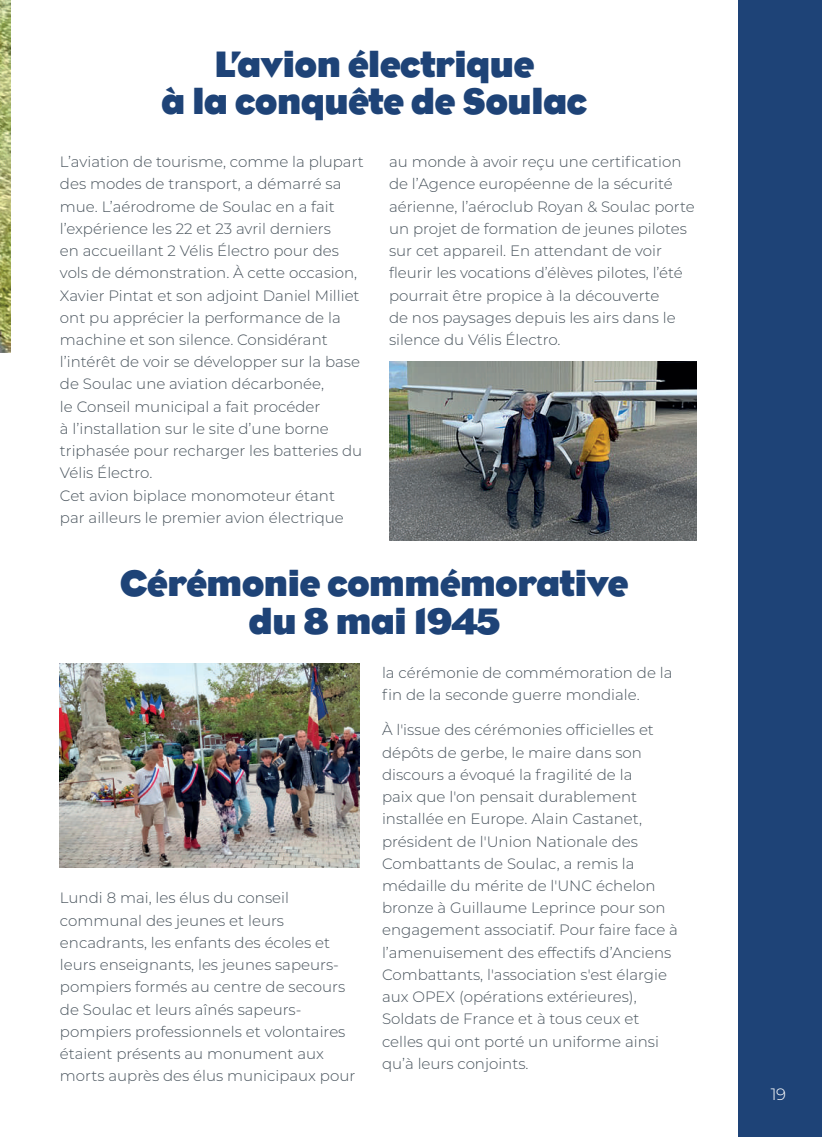
<style>
.page{position:relative;width:822px;height:1137px;background:#fff}
.page>*{position:absolute;margin:0;border:0;box-sizing:border-box;transform-origin:0 0}
.t1{font:700 37.5px/37.5px "Eagle";letter-spacing:-.025em;color:#1e4377;text-align:center}
.t2{font:300 16.35px "Montserrat";color:#fff}
.t3{font:300 15px/22.2px "Montserrat";color:#47525b}
</style>
<div class="page">
<div style="left:738px;top:0;width:83px;height:1136px;background:#1e4377"></div>
<img style="left:60px;top:663px;width:299px;height:204px">
<img style="left:389px;top:361px;width:307px;height:179px">
<img style="left:0;top:0;width:10px;height:352px">
<h1 class="t1" style="left:161px;top:46px;width:427px">L’avion électrique<br>à la conquête de Soulac</h1>
<p class="t3" style="left:60px;top:150px;width:305px">L’aviation de tourisme, comme la plupart des modes de transport, a démarré sa mue. L’aérodrome de Soulac en a fait l’expérience les 22 et 23 avril derniers<br>en accueillant 2 Vélis Électro pour des vols de démonstration. À cette occasion, Xavier Pintat et son adjoint Daniel Milliet ont pu apprécier la performance de la machine et son silence. Considérant l’intérêt de voir se développer sur la base de Soulac une aviation décarbonée,<br>le Conseil municipal a fait procéder<br>à l’installation sur le site d’une borne triphasée pour recharger les batteries du Vélis Électro.<br>Cet avion biplace monomoteur étant<br>par ailleurs le premier avion électrique</p>
<p class="t3" style="left:389px;top:150px;width:307px">au monde à avoir reçu une certification de l’Agence européenne de la sécurité aérienne, l’aéroclub Royan &amp; Soulac porte un projet de formation de jeunes pilotes sur cet appareil. En attendant de voir fleurir les vocations d’élèves pilotes, l’été pourrait être propice à la découverte<br>de nos paysages depuis les airs dans le silence du Vélis Électro.</p>
<h1 class="t1" style="left:120px;top:565px;width:510px">Cérémonie commémorative du 8 mai 1945</h1>
<p class="t3" style="left:60px;top:886px;width:297px">Lundi 8 mai, les élus du conseil communal des jeunes et leurs encadrants, les enfants des écoles et leurs enseignants, les jeunes sapeurs&shy;pompiers formés au centre de secours de Soulac et leurs aînés sapeurs&shy;pompiers professionnels et volontaires étaient présents au monument aux morts auprès des élus municipaux pour</p>
<p class="t3" style="left:382px;top:661px;width:292px">la cérémonie de commémoration de la fin de la seconde guerre mondiale.</p>
<p class="t3" style="left:382px;top:718px;width:297px">À l'issue des cérémonies officielles et dépôts de gerbe, le maire dans son discours a évoqué la fragilité de la<br>paix que l'on pensait durablement installée en Europe. Alain Castanet, président de l'Union Nationale des Combattants de Soulac, a remis la médaille du mérite de l'UNC échelon bronze à Guillaume Leprince pour son engagement associatif. Pour faire face à l’amenuisement des effectifs d’Anciens Combattants, l'association s'est élargie aux OPEX (opérations extérieures), Soldats de France et à tous ceux et celles qui ont porté un uniforme ainsi qu’à leurs conjoints.</p>
<p class="t2" style="left:770px;top:1082px;width:17px">19</p>
</div>
